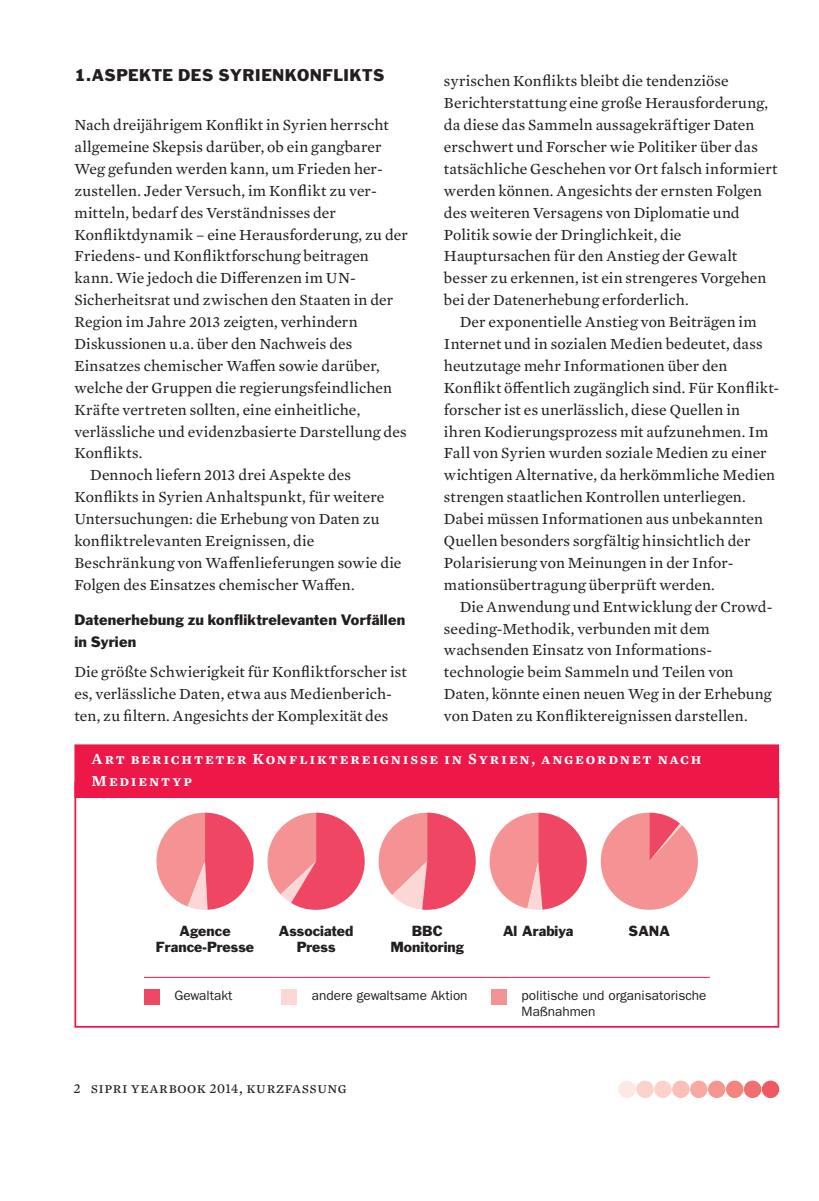
<style>
.page{position:relative;width:819px;height:1201px;background:#fff}
.page>*{position:absolute;margin:0;border:0;box-sizing:border-box;transform-origin:0 0}
.t1{font:15.75px/21.9px "Mercury Text G2";letter-spacing:.01em;color:#231f20}
.t2{font:600 15.75px/21.9px "Mercury Text G3";letter-spacing:.12em;color:#fff}
.t3{font:15.75px "Mercury Text G2";letter-spacing:.04em;color:#231f20}
.t4{font:15.75px "Franklin Gothic";letter-spacing:.025em;color:#231f20}
.t5{font:14px/21.9px "Franklin Gothic";letter-spacing:.015em;color:#231f20}
.t6{font:13.47px/16.3px "Franklin Gothic";color:#231f20}
.t7{font:13.47px/16.3px "Franklin Gothic";color:#231f20;text-align:center}
.s1{font-size:14px}
</style>
<div class="page">
<div style="left:618px;top:1080px;width:17px;height:18px;background:#fde8e4;border-radius:50%"></div>
<div style="left:636px;top:1080px;width:17px;height:18px;background:#fbd3cb;border-radius:50%"></div>
<div style="left:654px;top:1080px;width:17px;height:18px;background:#fbd3cb;border-radius:50%"></div>
<div style="left:672px;top:1080px;width:17px;height:18px;background:#fabfb7;border-radius:50%"></div>
<div style="left:690px;top:1080px;width:17px;height:18px;background:#f8aaa2;border-radius:50%"></div>
<div style="left:708px;top:1080px;width:17px;height:18px;background:#f59690;border-radius:50%"></div>
<div style="left:726px;top:1080px;width:17px;height:18px;background:#f3847f;border-radius:50%"></div>
<div style="left:743px;top:1080px;width:18px;height:18px;background:#f26f6f;border-radius:50%"></div>
<div style="left:761px;top:1080px;width:18px;height:18px;background:#f05961;border-radius:50%"></div>
<div style="left:491px;top:988px;width:16px;height:16px;background:#f59394"></div>
<div style="left:281px;top:988px;width:16px;height:16px;background:#fbd8d5"></div>
<div style="left:144px;top:988px;width:16px;height:16px;background:#ef4863"></div>
<svg style="left:489px;top:812px;width:98px;height:98px"></svg>
<svg style="left:600px;top:812px;width:98px;height:98px"></svg>
<svg style="left:267px;top:812px;width:97px;height:97px"></svg>
<svg style="left:378px;top:812px;width:97px;height:97px"></svg>
<svg style="left:156px;top:812px;width:97px;height:98px"></svg>
<hr style="left:144px;top:977px;width:565px;height:1px;background:#ed1748">
<div style="left:74px;top:782px;width:705px;height:245px;border:2px solid #ed1748"></div>
<div style="left:75px;top:745px;width:703px;height:52px;background:#ed1748"></div>
<div style="left:74px;top:744px;width:705px;height:54px;border:2px solid #ed1748"></div>
<p class="t4" style="left:74px;top:69px;width:311px">1.ASPEKTE DES SYRIENKONFLIKTS</p>
<p class="t1" style="left:74px;top:115px;width:316px">Nach dreijährigem Konflikt in Syrien herrscht</p>
<p class="t1" style="left:74px;top:137px;width:308px">allgemeine Skepsis darüber, ob ein gangbarer</p>
<p class="t1" style="left:74px;top:159px;width:310px">Weg gefunden werden kann, um Frieden her-</p>
<p class="t1" style="left:74px;top:181px;width:304px">zustellen. Jeder Versuch, im Konflikt zu ver-</p>
<p class="t1" style="left:74px;top:202px;width:263px">mitteln, bedarf des Verständnisses der</p>
<p class="t1" style="left:74px;top:224px;width:335px">Konfliktdynamik – eine Herausforderung, zu der</p>
<p class="t1" style="left:74px;top:246px;width:296px">Friedens- und Konfliktforschung beitragen</p>
<p class="t1" style="left:74px;top:268px;width:283px">kann. Wie jedoch die Differenzen im UN-</p>
<p class="t1" style="left:74px;top:290px;width:320px">Sicherheitsrat und zwischen den Staaten in der</p>
<p class="t1" style="left:74px;top:312px;width:285px">Region im Jahre 2013 zeigten, verhindern</p>
<p class="t1" style="left:74px;top:334px;width:279px">Diskussionen u.a. über den Nachweis des</p>
<p class="t1" style="left:74px;top:356px;width:307px">Einsatzes chemischer Waffen sowie darüber,</p>
<p class="t1" style="left:74px;top:377px;width:319px">welche der Gruppen die regierungsfeindlichen</p>
<p class="t1" style="left:74px;top:399px;width:287px">Kräfte vertreten sollten, eine einheitliche,</p>
<p class="t1" style="left:74px;top:421px;width:334px">verlässliche und evidenzbasierte Darstellung des</p>
<p class="t1" style="left:74px;top:443px;width:70px">Konflikts.</p>
<p class="t1" style="left:90px;top:465px;width:262px">Dennoch liefern 2013 drei Aspekte des</p>
<p class="t1" style="left:74px;top:487px;width:311px">Konflikts in Syrien Anhaltspunkt, für weitere</p>
<p class="t1" style="left:74px;top:509px;width:307px">Untersuchungen: die Erhebung von Daten zu</p>
<p class="t1" style="left:74px;top:531px;width:241px">konfliktrelevanten Ereignissen, die</p>
<p class="t1" style="left:74px;top:552px;width:328px">Beschränkung von Waffenlieferungen sowie die</p>
<p class="t1" style="left:74px;top:574px;width:282px">Folgen des Einsatzes chemischer Waffen.</p>
<p class="t5" style="left:74px;top:609px;width:332px">Datenerhebung zu konfliktrelevanten Vorfällen in Syrien</p>
<p class="t1" style="left:74px;top:662px;width:334px">Die größte Schwierigkeit für Konfliktforscher ist es, verlässliche Daten, etwa aus Medienberich&shy;ten, zu filtern. Angesichts der Komplexität des</p>
<p class="t1" style="left:444px;top:71px;width:335px">syrischen Konflikts bleibt die tendenziöse Berichterstattung eine große Herausforderung, da diese das Sammeln aussagekräftiger Daten erschwert und Forscher wie Politiker über das tatsächliche Geschehen vor Ort falsch informiert werden können. Angesichts der ernsten Folgen des weiteren Versagens von Diplomatie und Politik sowie der Dringlichkeit, die Hauptursachen für den Anstieg der Gewalt besser zu erkennen, ist ein strengeres Vorgehen bei der Datenerhebung erforderlich.</p>
<p class="t1" style="left:444px;top:312px;width:336px;text-indent:16px">Der exponentielle Anstieg von Beiträgen im Internet und in sozialen Medien bedeutet, dass heutzutage mehr Informationen über den Konflikt öffentlich zugänglich sind. Für Konflikt&shy;forscher ist es unerlässlich, diese Quellen in ihren Kodierungsprozess mit aufzunehmen. Im Fall von Syrien wurden soziale Medien zu einer wichtigen Alternative, da herkömmliche Medien strengen staatlichen Kontrollen unterliegen.<br>Dabei müssen Informationen aus unbekannten Quellen besonders sorgfältig hinsichtlich der Polarisierung von Meinungen in der Infor&shy;mationsübertragung überprüft werden.</p>
<p class="t1" style="left:444px;top:596px;width:330px;text-indent:16px">Die Anwendung und Entwicklung der Crowd&shy;seeding-Methodik, verbunden mit dem wachsenden Einsatz von Informations&shy;technologie beim Sammeln und Teilen von Daten, könnte einen neuen Weg in der Erhebung von Daten zu Konfliktereignissen darstellen.</p>
<p class="t2" style="left:91px;top:748px;width:611px">Art berichteter Konfliktereignisse in Syrien, angeordnet nach<br>Medientyp</p>
<p class="t7" style="left:156px;top:923px;width:100px">Agence<br>France-Presse</p>
<p class="t7" style="left:279px;top:923px;width:76px">Associated</p>
<p class="t7" style="left:503px;top:923px;width:72px">Al Arabiya</p>
<p class="t7" style="left:628px;top:923px;width:43px">SANA</p>
<p class="t7" style="left:297px;top:939px;width:40px">Press</p>
<p class="t7" style="left:390px;top:923px;width:75px">BBC<br>Monitoring</p>
<p class="t6" style="left:174px;top:988px;width:60px">Gewaltakt</p>
<p class="t6" style="left:312px;top:988px;width:157px">andere gewaltsame Aktion</p>
<p class="t3" style="left:73px;top:1081px;width:275px"><span class="s1">2</span> sipri yearbook <span class="s1">2014</span>, kurzfassung</p>
<p class="t6" style="left:521px;top:988px;width:186px">politische und organisatorische<br>Maßnahmen</p>
</div>
